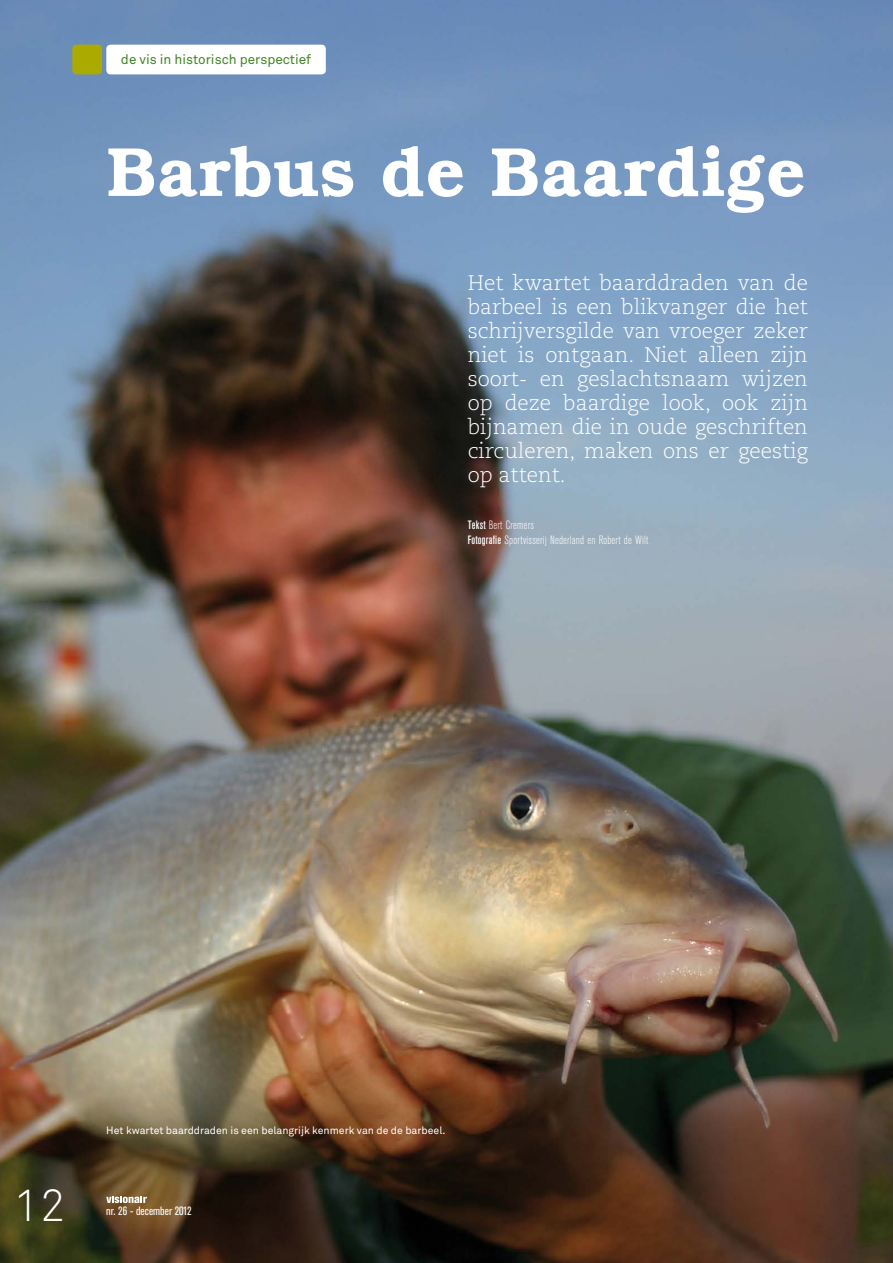
<style>
.page{position:relative;width:893px;height:1263px;background:#fff}
.page>*{position:absolute;margin:0;border:0;box-sizing:border-box;transform-origin:0 0}
.t1{font:600 70.5px "Bookman CE";color:#fff}
.t2{font:300 45px "Akkurat";color:#fff}
.t3{font:21px/24px "Caecilia Light Os F";color:#fff;text-align:justify}
.t4{font:13.5px "Akkurat";color:#418622}
.t5{font:300 12px/15px "Akzidenz Grotesk Condensed BQ";letter-spacing:.02em;color:#fff}
.t6{font:12px "Akzidenz Grotesk Condensed BQ";color:#fff}
.t7{font:10.5px "Akkurat";color:#fff}
.s1{font-weight:500}
</style>
<div class="page">
<img style="left:0;top:0;width:893px;height:1263px">
<div style="left:106px;top:45px;width:220px;height:29px;background:#fff;border-radius:4px"></div>
<div style="left:72px;top:45px;width:30px;height:29px;background:#abaa00;border-radius:4px"></div>
<svg style="left:106px;top:1197px;width:41px;height:6px"></svg>
<p class="t4" style="left:121px;top:52px;width:192px">de vis in historisch perspectief</p>
<h1 class="t1" style="left:106px;top:130px;width:701px">Barbus de Baardige</h1>
<p class="t3" style="left:468px;top:272px;width:342px">Het kwartet baarddraden van de barbeel is een blikvanger die het schrijversgilde van vroeger zeker niet is ontgaan. Niet alleen zijn soort- en geslachtsnaam wijzen op deze baardige look, ook zijn bijnamen die in oude geschriften circuleren, maken ons er geestig op attent.</p>
<p class="t5" style="left:468px;top:517px;width:182px"><span class="s1">Tekst</span> Bert Cremers<br><span class="s1">Fotografie</span> Sportvisserij Nederland en Robert de Wilt</p>
<h2 class="t2" style="left:14px;top:1179px;width:53px">12</h2>
<p class="t7" style="left:106px;top:1124px;width:341px">Het kwartet baarddraden is een belangrijk kenmerk van de de barbeel.</p>
<p class="t6" style="left:106px;top:1204px;width:87px">nr. 26 - december 2012</p>
</div>
